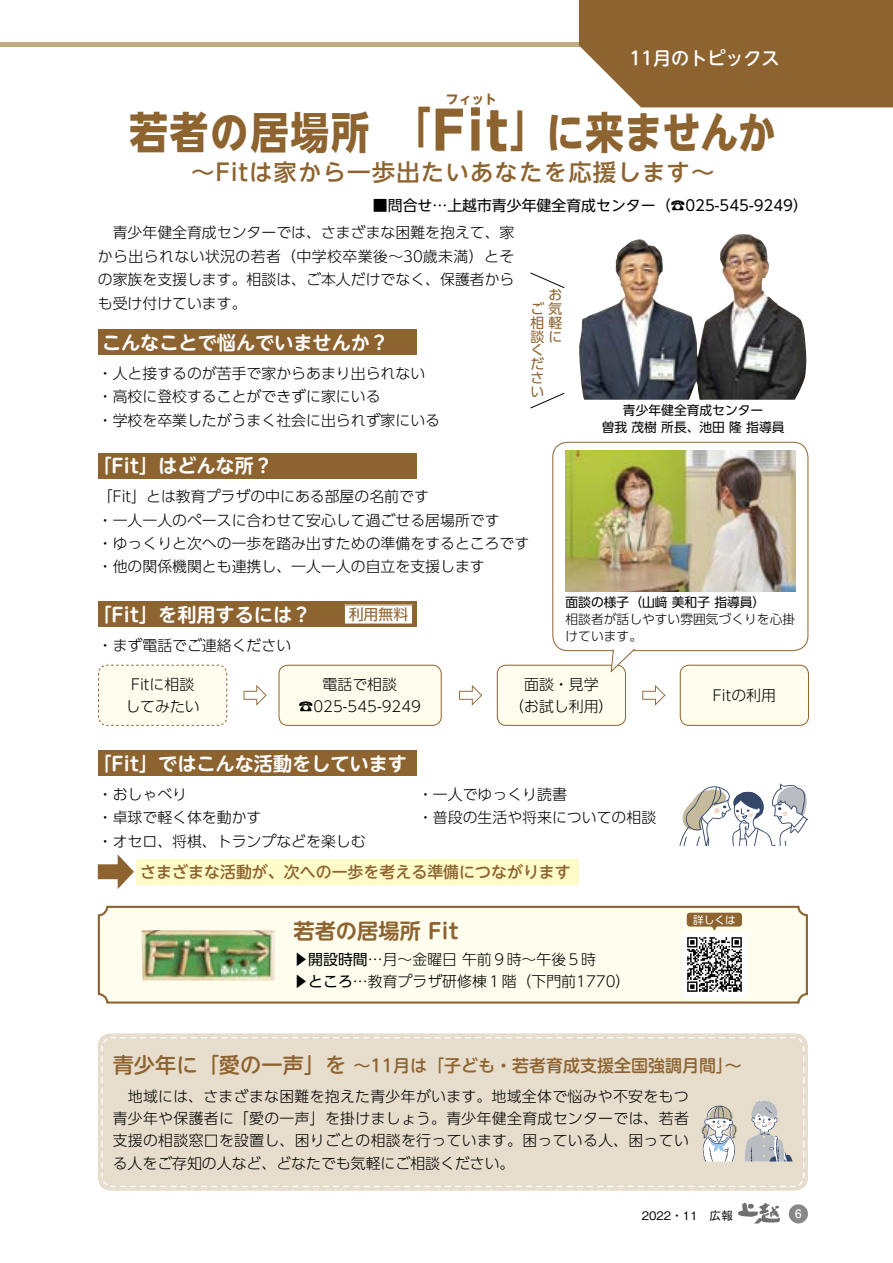
<style>
.page{position:relative;width:893px;height:1263px;background:#fff}
.page>*{position:absolute;margin:0;border:0;box-sizing:border-box;transform-origin:0 0}
.t1{font:700 43.65px "UD Shin Go NT Pro";letter-spacing:.04em;color:#8d6330;scale:.88 1}
.t2{font:500 23.4px "UD Shin Go NT Pro";letter-spacing:.05em;color:#8d6330}
.t3{font:700 21.3px "UD Shin M Go Pr 6 N De";color:#8d6330}
.t4{font:700 19.2px "UD Shin M Go Pr 6 N De";color:#fff}
.t5{font:500 18px "UD Shin M Go Pr 6 N";color:#fff}
.t6{font:500 16.95px "UD Shin M Go Pr 6 N";color:#8d6330}
.t7{font:500 15.9px "UD Shin M Go Pr 6 N";color:#8d6330}
.t8{font:300 14.85px/23.4px "UD Shin Go Pr 6 N";color:#000}
.t9{font:14.85px "UD Shin Go NT Pro";color:#000}
.t10{font:14.85px "UD Shin Go Pr 6 N";color:#8d6330}
.t11{font:13.8px/13.8px "UD Shin Go Pr 6 N";color:#8d6330}
.t12{font:12.75px/17px "UD Shin Go Pr 6 N";color:#000;text-align:center}
.t13{font:300 12.75px/17px "UD Shin Go Pr 6 N";color:#000}
.t14{font:700 12.75px "UD Shin Go NT Pro";color:#8d6330}
.t15{font:500 11.7px "Gothic BBB Pro";color:#000}
.t16{font:700 11.7px "Futo Go B101 Pro";color:#fff}
.t17{font:10.65px "UD Shin Go Pr 6 N";color:#fff}
.s1{font-size:52.35px}
.s2{font-weight:400}
.s3{font-size:21.3px}
</style>
<div class="page">
<hr style="left:0;top:43px;width:893px;height:4px;background:#c2ab84">
<div style="left:579px;top:0;width:314px;height:107px;background:#8d6330"></div>
<div style="left:99px;top:907px;width:708px;height:95px;background:#fffeee;border-radius:8px"></div>
<div style="left:98px;top:906px;width:710px;height:97px;border:2px solid #8d6330;border-radius:8px"></div>
<div style="left:98px;top:1033px;width:710px;height:158px;background:#e7ddcd;border-radius:13px"></div>
<img style="left:579px;top:234px;width:228px;height:166px">
<img style="left:566px;top:451px;width:229px;height:140px">
<div style="left:98px;top:330px;width:319px;height:25px;background:#8d6330"></div>
<div style="left:98px;top:750px;width:319px;height:26px;background:#8d6330"></div>
<div style="left:136px;top:859px;width:442px;height:25px;background:#fffbc8"></div>
<div style="left:98px;top:602px;width:319px;height:25px;background:#8d6330"></div>
<div style="left:98px;top:453px;width:319px;height:25px;background:#8d6330"></div>
<svg style="left:530px;top:392px;width:35px;height:17px"></svg>
<svg style="left:530px;top:272px;width:35px;height:16px"></svg>
<svg style="left:98px;top:664px;width:129px;height:62px"></svg>
<div style="left:279px;top:665px;width:162px;height:60px;background:#fffeee;border-radius:9px"></div>
<div style="left:279px;top:665px;width:163px;height:61px;border:1px solid #8d6330;border-radius:9px"></div>
<div style="left:497px;top:665px;width:128px;height:60px;background:#fffeee;border-radius:9px"></div>
<div style="left:497px;top:665px;width:129px;height:61px;border:1px solid #8d6330;border-radius:9px"></div>
<div style="left:680px;top:665px;width:128px;height:60px;background:#fffeee;border-radius:9px"></div>
<div style="left:680px;top:665px;width:129px;height:61px;border:1px solid #8d6330;border-radius:9px"></div>
<svg style="left:244px;top:685px;width:23px;height:21px"></svg>
<svg style="left:459px;top:685px;width:23px;height:21px"></svg>
<svg style="left:642px;top:685px;width:23px;height:21px"></svg>
<svg style="left:679px;top:783px;width:129px;height:62px"></svg>
<svg style="left:101px;top:1037px;width:704px;height:151px"></svg>
<img style="left:141px;top:930px;width:134px;height:50px">
<svg style="left:98px;top:854px;width:36px;height:35px"></svg>
<div style="left:344px;top:605px;width:68px;height:19px;background:#fff"></div>
<svg style="left:701px;top:1100px;width:92px;height:61px"></svg>
<div style="left:552px;top:442px;width:256px;height:209px;border:1px solid #8d6330;border-radius:15px"></div>
<svg style="left:610px;top:648px;width:26px;height:25px"></svg>
<img style="left:682px;top:932px;width:64px;height:64px">
<svg style="left:738px;top:1202px;width:42px;height:22px"></svg>
<div style="left:789px;top:1204px;width:19px;height:19px;background:#878788;border-radius:50%"></div>
<div style="left:687px;top:913px;width:55px;height:13px;background:#8d6330;border-radius:3px"></div>
<svg style="left:711px;top:926px;width:6px;height:5px"></svg>
<p class="t5" style="left:629px;top:43px;width:152px">11月のトピックス</p>
<h1 class="t1" style="left:130px;top:97px;width:736px">若者の居場所　「<span class="s1">Fit</span>」に来ませんか</h1>
<p class="t14" style="left:446px;top:89px;width:53px">フィット</p>
<h2 class="t2" style="left:191px;top:153px;width:525px">～Fitは家から一歩出たいあなたを応援します～</h2>
<p class="t9" style="left:373px;top:193px;width:436px">■問合せ…上越市青少年健全育成センター（☎025-545-9249）</p>
<p class="t8" style="left:98px;top:221px;width:418px;text-align:justify">　青少年健全育成センターでは、さまざまな困難を抱えて、家から出られない状況の若者（中学校卒業後～30歳未満）とその家族を支援します。相談は、ご本人だけでなく、保護者からも受け付けています。</p>
<p class="t4" style="left:102px;top:326px;width:289px">こんなことで悩んでいませんか？</p>
<p class="t8" style="left:98px;top:361px;width:344px">・人と接するのが苦手で家からあまり出られない・高校に登校することができずに家にいる<br>・学校を卒業したがうまく社会に出られず家にいる</p>
<p class="t4" style="left:92px;top:449px;width:182px">「Fit」はどんな所？</p>
<p class="t11" style="left:530px;top:288px;width:33px;text-indent:18px">おご気相軽談にく<br>だ<br>さ<br>い</p>
<p class="t8" style="left:98px;top:484px;width:433px">「Fit」とは教育プラザの中にある部屋の名前です<br>・一人一人のペースに合わせて安心して過ごせる居場所です<br>・ゆっくりと次への一歩を踏み出すための準備をするところです・他の関係機関とも連携し、一人一人の自立を支援します</p>
<p class="t12" style="left:602px;top:401px;width:184px">青少年健全育成センター<br>曽我 茂樹 所長、池田 隆 指導員</p>
<p class="t4" style="left:92px;top:598px;width:220px">「Fit」を利用するには？</p>
<p class="t8" style="left:98px;top:633px;width:195px">・まず電話でご連絡ください</p>
<p class="t10" style="left:349px;top:602px;width:61px">利用無料</p>
<p class="t12" style="left:566px;top:593px;width:201px">面談の様子（山﨑 美和子 指導員）</p>
<p class="t13" style="left:566px;top:610px;width:231px">相談者が話しやすい雰囲気づくりを心掛けています。</p>
<p class="t8" style="left:125px;top:673px;width:76px;line-height:21.3px;text-align:center">Fitに相談してみたい</p>
<p class="t8" style="left:299px;top:673px;width:124px;line-height:21.3px;text-align:center">電話で相談☎025-545-9249</p>
<p class="t8" style="left:509px;top:673px;width:106px;line-height:21.3px;text-align:center">面談・見学<br>（お試し利用）</p>
<p class="t8" style="left:713px;top:683px;width:65px">Fitの利用</p>
<p class="t4" style="left:92px;top:747px;width:316px">「Fit」ではこんな活動をしています</p>
<p class="t8" style="left:98px;top:782px;width:91px">・おしゃべり</p>
<p class="t8" style="left:418px;top:782px;width:150px">・一人でゆっくり読書</p>
<p class="t8" style="left:98px;top:805px;width:165px">・卓球で軽く体を動かす</p>
<p class="t8" style="left:418px;top:805px;width:240px">・普段の生活や将来についての相談</p>
<p class="t8" style="left:98px;top:829px;width:269px">・オセロ、将棋、トランプなどを楽しむ</p>
<p class="t7" style="left:140px;top:858px;width:432px">さまざまな活動が、次への一歩を考える準備につながります</p>
<h3 class="t3" style="left:293px;top:912px;width:167px">若者の居場所 Fit</h3>
<p class="t8" style="left:293px;top:948px;width:338px;line-height:22.4px">▶<span class="s2">開設時間</span>…月～金曜日午前９時～午後５時<br>▶<span class="s2">ところ</span>…教育プラザ研修棟１階（下門前1770）</p>
<p class="t17" style="left:693px;top:911px;width:44px">詳しくは</p>
<p class="t6" style="left:113px;top:1051px;width:631px"><span class="s3">青少年に「愛の一声」を</span> 〜11月は「子ども・若者育成支援全国強調月間」〜</p>
<p class="t8" style="left:113px;top:1084px;width:578px;line-height:22.4px;text-align:justify">　地域には、さまざまな困難を抱えた青少年がいます。地域全体で悩みや不安をもつ青少年や保護者に「愛の一声」を掛けましょう。青少年健全育成センターでは、若者支援の相談窓口を設置し、困りごとの相談を行っています。困っている人、困っている人をご存知の人など、どなたでも気軽にご相談ください。</p>
<p class="t15" style="left:642px;top:1206px;width:92px">2022・11　広報</p>
<p class="t16" style="left:795px;top:1204px;width:8px">6</p>
</div>
